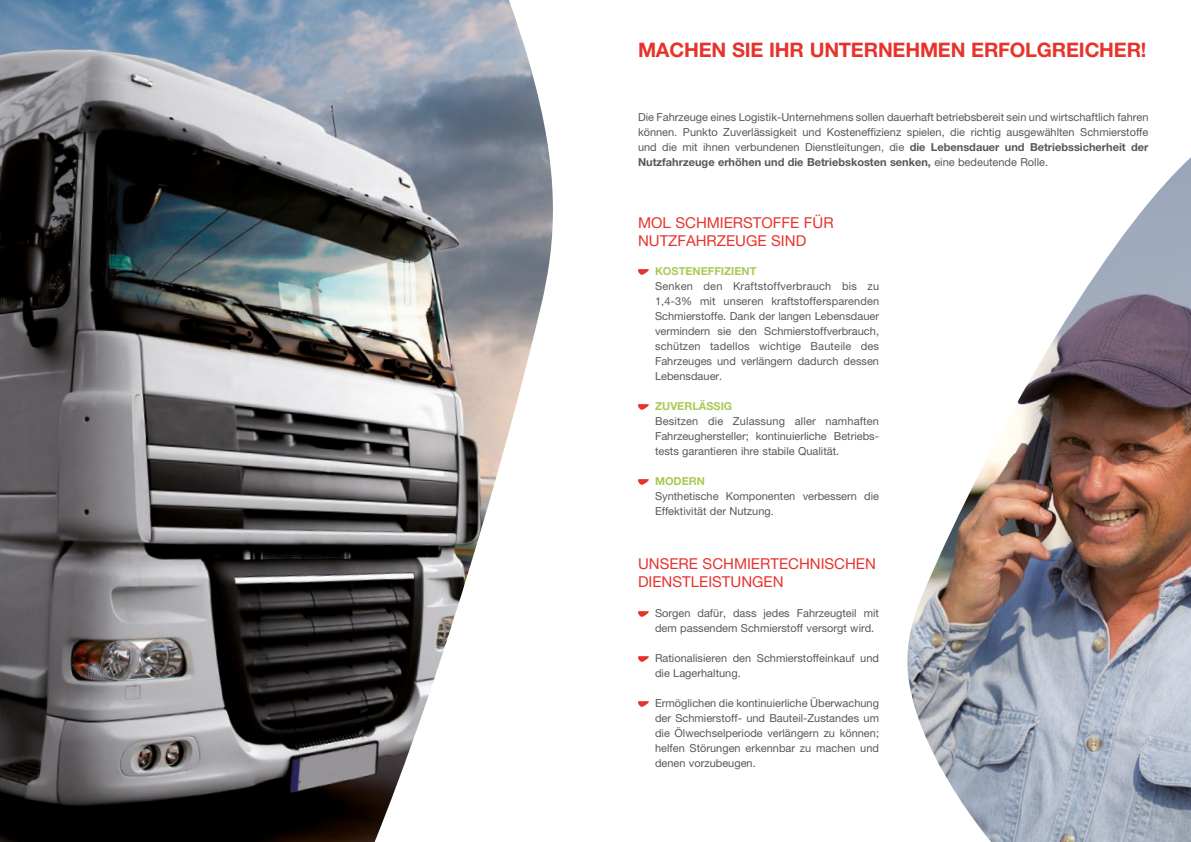
<style>
.page{position:relative;width:1191px;height:842px;background:#fff}
.page>*{position:absolute;margin:0;border:0;box-sizing:border-box;transform-origin:0 0}
.t1{font:700 20px "Helvetica Neue LT Pro";letter-spacing:-.01em;color:#e7332c}
.t2{font:15px/18px "Helvetica Neue LT Pro";color:#e7332c}
.t3{font:11px/15px "Helvetica Neue LT Pro";color:#575756;text-align:justify}
.t4{font:700 11px "Helvetica Neue LT Pro";color:#abc958}
.s1{font-weight:700}
</style>
<div class="page">
<svg style="left:638px;top:269px;width:11px;height:6px"></svg>
<svg style="left:638px;top:404px;width:11px;height:6px"></svg>
<svg style="left:638px;top:479px;width:11px;height:6px"></svg>
<svg style="left:638px;top:611px;width:11px;height:6px"></svg>
<svg style="left:638px;top:656px;width:11px;height:6px"></svg>
<svg style="left:638px;top:701px;width:11px;height:6px"></svg>
<img style="left:0;top:0;width:553px;height:842px">
<img style="left:907px;top:157px;width:284px;height:685px">
<h1 class="t1" style="left:638px;top:37px;width:510px">MACHEN SIE IHR UNTERNEHMEN ERFOLGREICHER!</h1>
<p class="t3" style="left:638px;top:110px;width:512px">Die Fahrzeuge eines Logistik-Unternehmens sollen dauerhaft betriebsbereit sein und wirtschaftlich fahren können. Punkto Zuverlässigkeit und Kosteneffizienz spielen, die richtig ausgewählten Schmierstoffe und die mit ihnen verbundenen Dienstleitungen, die <span class="s1">die Lebensdauer und Betriebssicherheit der Nutzfahrzeuge erhöhen und die Betriebskosten senken,</span> eine bedeutende Rolle.</p>
<h2 class="t2" style="left:638px;top:213px;width:197px">MOL SCHMIERSTOFFE FÜR<br>NUTZFAHRZEUGE SIND</h2>
<p class="t4" style="left:655px;top:264px;width:103px">KOSTENEFFIZIENT</p>
<p class="t3" style="left:655px;top:278px;width:226px">Senken den Kraftstoffverbrauch bis zu 1,4-3% mit unseren kraftstoffersparenden Schmierstoffe. Dank der langen Lebensdauer vermindern sie den Schmierstoffverbrauch, schützen tadellos wichtige Bauteile des Fahrzeuges und verlängern dadurch dessen Lebensdauer.</p>
<p class="t4" style="left:655px;top:399px;width:79px">ZUVERLÄSSIG</p>
<p class="t3" style="left:655px;top:413px;width:225px">Besitzen die Zulassung aller namhaften Fahrzeughersteller; kontinuierliche Betriebs&shy;tests garantieren ihre stabile Qualität.</p>
<p class="t4" style="left:655px;top:474px;width:51px">MODERN</p>
<p class="t3" style="left:655px;top:488px;width:225px">Synthetische Komponenten verbessern die<br>Effektivität der Nutzung.</p>
<h2 class="t2" style="left:638px;top:554px;width:239px">UNSERE SCHMIERTECHNISCHEN<br>DIENSTLEISTUNGEN</h2>
<p class="t3" style="left:655px;top:605px;width:225px">Sorgen dafür, dass jedes Fahrzeugteil mit dem passendem Schmierstoff versorgt wird.</p>
<p class="t3" style="left:655px;top:650px;width:225px">Rationalisieren den Schmierstoffeinkauf und die Lagerhaltung.</p>
<p class="t3" style="left:655px;top:695px;width:225px">Ermöglichen die kontinuierliche Überwachung der Schmierstoff- und Bauteil-Zustandes um die Ölwechselperiode verlängern zu können; helfen Störungen erkennbar zu machen und denen vorzubeugen.</p>
</div>
